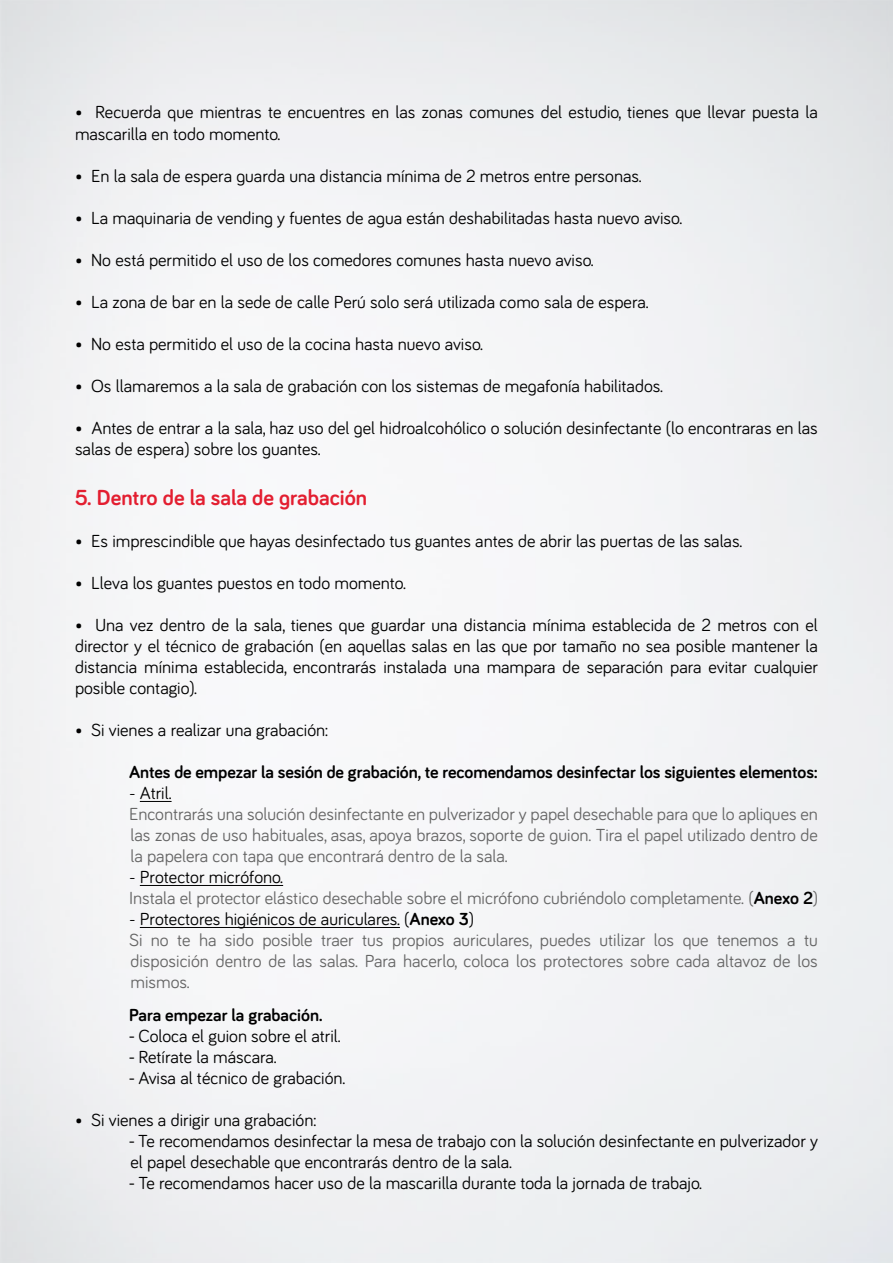
<style>
.page{position:relative;width:893px;height:1263px;background:#fff}
.page>*{position:absolute;margin:0;border:0;box-sizing:border-box;transform-origin:0 0}
.t1{font:700 22.5px "Bariol";color:#e31e30}
.t2{font:18px/21px "Bariol";color:#000}
.t3{font:18px/21px "Bariol";color:#666}
.t4{font:700 18px "Bariol";letter-spacing:-.005em;color:#000}
.s1{color:#000}
.s2{font-weight:700;color:#000}
.s3{font-family:"Myriad Pro"}
</style>
<div class="page">
<hr style="left:140px;top:801px;width:32px;height:1px;background:#000">
<hr style="left:140px;top:885px;width:143px;height:1px;background:#000">
<hr style="left:140px;top:927px;width:260px;height:1px;background:#000">
<p class="t2" style="left:75px;top:100px;width:744px;line-height:21.8px">• Recuerda que mientras te encuentres en las zonas comunes del estudio, tienes que llevar puesta la mascarilla en todo momento.</p>
<p class="t2" style="left:75px;top:165px;width:568px">• En la sala de espera guarda una distancia mínima de 2 metros entre personas.</p>
<p class="t2" style="left:75px;top:207px;width:609px">• La maquinaria de vending y fuentes de agua están deshabilitadas hasta nuevo aviso.</p>
<p class="t2" style="left:75px;top:249px;width:520px">• No está permitido el uso de los comedores comunes hasta nuevo aviso.</p>
<p class="t2" style="left:75px;top:291px;width:575px">• La zona de bar en la sede de calle Perú solo será utilizada como sala de espera.</p>
<p class="t2" style="left:75px;top:333px;width:410px">• No esta permitido el uso de la cocina hasta nuevo aviso.</p>
<p class="t2" style="left:75px;top:375px;width:590px">• Os llamaremos a la sala de grabación con los sistemas de megafonía habilitados.</p>
<p class="t2" style="left:75px;top:417px;width:744px">• Antes de entrar a la sala, haz uso del gel hidroalcohólico o solución desinfectante (lo encontraras en las salas de espera) sobre los guantes.</p>
<p class="t1" style="left:75px;top:482px;width:294px">5. Dentro de la sala de grabación</p>
<p class="t2" style="left:75px;top:530px;width:669px">• Es imprescindible que hayas desinfectado tus guantes antes de abrir las puertas de las salas.</p>
<p class="t2" style="left:75px;top:572px;width:332px">• Lleva los guantes puestos en todo momento.</p>
<p class="t2" style="left:75px;top:614px;width:744px;text-align:justify">• Una vez dentro de la sala, tienes que guardar una distancia mínima establecida de 2 metros con el director y el técnico de grabación (en aquellas salas en las que por tamaño no sea posible mantener la distancia mínima establecida, encontrarás instalada una mampara de separación para evitar cualquier posible contagio).</p>
<p class="t2" style="left:75px;top:719px;width:255px">• Si vienes a realizar una grabación:</p>
<p class="t4" style="left:129px;top:760px;width:690px">Antes de empezar la sesión de grabación, te recomendamos desinfectar los siguientes elementos:</p>
<p class="t2" style="left:129px;top:782px;width:44px">- Atril.</p>
<p class="t3" style="left:129px;top:803px;width:690px;text-align:justify">Encontrarás una solución desinfectante en pulverizador y papel desechable para que lo apliques en las zonas de uso habituales, asas, apoya brazos, soporte de guion. Tira el papel utilizado dentro de la papelera con tapa que encontrará dentro de la sala.</p>
<p class="t3" style="left:129px;top:866px;width:691px"><span class="s1">- Protector micrófono.<br></span>Instala el protector elástico desechable sobre el micrófono cubriéndolo completamente. (<span class="s2">Anexo 2</span>)</p>
<p class="t3" style="left:129px;top:908px;width:690px"><span class="s1">- Protectores higiénicos de auriculares. (</span><span class="s2">Anexo 3</span><span class="s1">)<br></span>Si no te ha sido posible traer tus propios auriculares, puedes utilizar los que tenemos a tu disposición dentro de las salas. Para hacerlo, coloca los protectores sobre cada altavoz de los mismos.</p>
<p class="t4" style="left:129px;top:1003px;width:196px">Para empezar la grabación.</p>
<p class="t2" style="left:129px;top:1025px;width:213px"><span class="s3">-</span> Coloca el guion sobre el atril.</p>
<p class="t2" style="left:129px;top:1046px;width:149px"><span class="s3">-</span> Retírate la máscara.</p>
<p class="t2" style="left:129px;top:1067px;width:218px"><span class="s3">-</span> Avisa al técnico de grabación.</p>
<p class="t2" style="left:75px;top:1109px;width:243px">• Si vienes a dirigir una grabación:</p>
<p class="t2" style="left:129px;top:1130px;width:691px"><span class="s3">-</span> Te recomendamos desinfectar la mesa de trabajo con la solución desinfectante en pulverizador y el papel desechable que encontrarás dentro de la sala.</p>
<p class="t2" style="left:129px;top:1172px;width:574px"><span class="s3">-</span> Te recomendamos hacer uso de la mascarilla durante toda la jornada de trabajo.</p>
</div>
